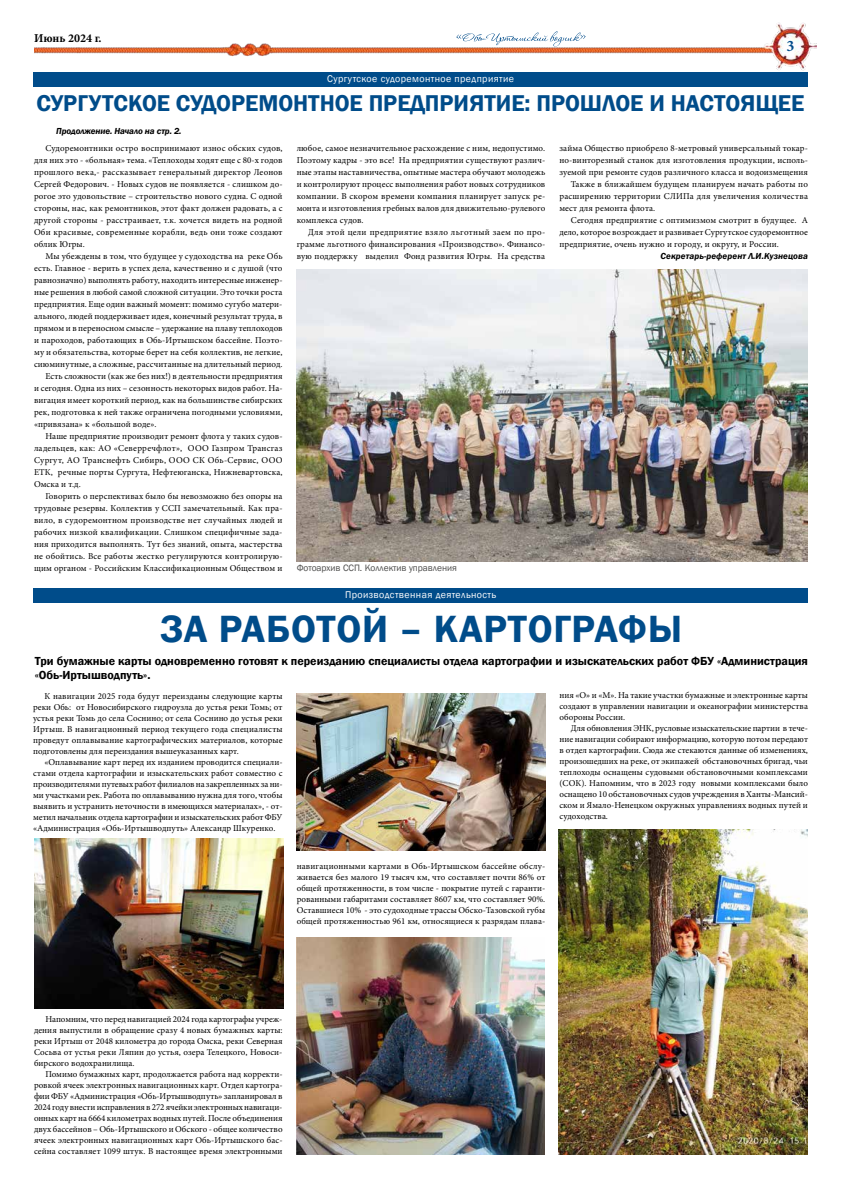
<style>
.page{position:relative;width:842px;height:1191px;background:#fff}
.page>*{position:absolute;margin:0;border:0;box-sizing:border-box;transform-origin:0 0}
.t1{font:600 39px "Franklin Gothic";letter-spacing:.02em;color:#004c8a}
.t2{font:600 23.5px "Franklin Gothic";color:#004c8a}
.t3{font:700 16px "Minion Pro";color:#004c8a}
.t4{font:600 12px/14px "Franklin Gothic";color:#000}
.t5{font:700 12px "Minion Pro";color:#000}
.t6{font:10px "Franklin Gothic";letter-spacing:.04em;color:#fff}
.t7{font:9.5px "Franklin Gothic";color:#4d4d4c}
.t8{font:9px/11px "Minion Pro";letter-spacing:.01em;color:#000;text-align:justify}
.t9{font:italic 600 9px "Franklin Gothic";letter-spacing:.01em;color:#000}
.t10{font:italic 600 9px "Franklin Gothic";letter-spacing:-.01em;color:#000}
</style>
<div class="page">
<img style="left:34px;top:23px;width:782px;height:48px">
<svg style="left:456px;top:31px;width:130px;height:16px"></svg>
<div style="left:33px;top:72px;width:775px;height:15px;background:#004c8a"></div>
<div style="left:33px;top:588px;width:775px;height:14px;background:#004c8a"></div>
<img style="left:297px;top:269px;width:511px;height:292px">
<img style="left:558px;top:829px;width:250px;height:325px">
<img style="left:35px;top:838px;width:248px;height:170px">
<img style="left:297px;top:694px;width:248px;height:156px">
<img style="left:296px;top:937px;width:249px;height:217px">
<h3 class="t5" style="left:34px;top:30px;width:69px">Июнь 2024 г.</h3>
<p class="t6" style="left:327px;top:73px;width:189px">Сургутское судоремонтное предприятие</p>
<h3 class="t3" style="left:786px;top:34px;width:9px">3</h3>
<h2 class="t2" style="left:37px;top:89px;width:769px">СУРГУТСКОЕ СУДОРЕМОНТНОЕ ПРЕДПРИЯТИЕ: ПРОШЛОЕ И НАСТОЯЩЕЕ</h2>
<p class="t10" style="left:56px;top:125px;width:127px">Продолжение. Начало на стр. 2.</p>
<p class="t8" style="left:34px;top:142px;width:250px;line-height:12px;text-indent:11px">Судоремонтники остро воспринимают износ обских судов, для них это - «больная» тема. «Теплоходы ходят еще с 80-х годов прошлого века,- рассказывает генеральный директор Леонов Сергей Федорович. - Новых судов не появляется - слишком до&shy;рогое это удовольствие – строительство нового судна. С одной стороны, нас, как ремонтников, этот факт должен радовать, а с другой стороны - расстраивает, т.к. хочется видеть на родной Оби красивые, современные корабли, ведь они тоже создают облик Югры.</p>
<p class="t8" style="left:45px;top:251px;width:239px">Мы убеждены в том, что будущее у судоходства на реке Обь</p>
<p class="t8" style="left:34px;top:263px;width:250px">есть. Главное - верить в успех дела, качественно и с душой (что</p>
<p class="t8" style="left:34px;top:275px;width:250px">равнозначно) выполнять работу, находить интересные инженер-</p>
<p class="t8" style="left:34px;top:287px;width:250px">ные решения в любой самой сложной ситуации. Это точки роста</p>
<p class="t8" style="left:34px;top:299px;width:250px">предприятия. Еще один важный момент: помимо сугубо матери-</p>
<p class="t8" style="left:34px;top:311px;width:250px">ального, людей поддерживает идея, конечный результат труда, в</p>
<p class="t8" style="left:34px;top:323px;width:250px">прямом и в переносном смысле – удержание на плаву теплоходов</p>
<p class="t8" style="left:34px;top:335px;width:250px">и пароходов, работающих в Обь-Иртышском бассейне. Поэто-</p>
<p class="t8" style="left:34px;top:347px;width:250px">му и обязательства, которые берет на себя коллектив, не легкие,</p>
<p class="t8" style="left:34px;top:359px;width:250px">сиюминутные, а сложные, рассчитанные на длительный период.</p>
<p class="t8" style="left:45px;top:371px;width:239px">Есть сложности (как же без них!) в деятельности предприятия</p>
<p class="t8" style="left:34px;top:383px;width:250px">и сегодня. Одна из них – сезонность некоторых видов работ. На-</p>
<p class="t8" style="left:34px;top:395px;width:250px">вигация имеет короткий период, как на большинстве сибирских</p>
<p class="t8" style="left:34px;top:407px;width:250px">рек, подготовка к ней также ограничена погодными условиями,</p>
<p class="t8" style="left:34px;top:419px;width:124px">«привязана» к «большой воде».</p>
<p class="t8" style="left:45px;top:431px;width:239px">Наше предприятие производит ремонт флота у таких судов-</p>
<p class="t8" style="left:34px;top:443px;width:250px">ладельцев, как: АО «Северречфлот», ООО Газпром Трансгаз</p>
<p class="t8" style="left:34px;top:455px;width:250px">Сургут, АО Транснефть Сибирь, ООО СК Обь-Сервис, ООО</p>
<p class="t8" style="left:34px;top:467px;width:250px">ЕТК, речные порты Сургута, Нефтеюганска, Нижневартовска,</p>
<p class="t8" style="left:34px;top:479px;width:48px">Омска и т.д.</p>
<p class="t8" style="left:45px;top:491px;width:239px">Говорить о перспективах было бы невозможно без опоры на</p>
<p class="t8" style="left:34px;top:503px;width:250px">трудовые резервы. Коллектив у ССП замечательный. Как пра-</p>
<p class="t8" style="left:34px;top:515px;width:250px">вило, в судоремонтном производстве нет случайных людей и</p>
<p class="t8" style="left:34px;top:527px;width:250px">рабочих низкой квалификации. Слишком специфичные зада-</p>
<p class="t8" style="left:34px;top:539px;width:250px">ния приходится выполнять. Тут без знаний, опыта, мастерства</p>
<p class="t8" style="left:34px;top:551px;width:250px">не обойтись. Все работы жестко регулируются контролирую-</p>
<p class="t8" style="left:34px;top:563px;width:250px">щим органом - Российским Классификационным Обществом и</p>
<p class="t8" style="left:297px;top:142px;width:250px;line-height:12px">любое, самое незначительное расхождение с ним, недопустимо.<br>Поэтому кадры - это все! На предприятии существуют различ&shy;ные этапы наставничества, опытные мастера обучают молодежь и контролируют процесс выполнения работ новых сотрудников компании. В скором времени компания планирует запуск ре&shy;монта и изготовления гребных валов для движительно-рулевого комплекса судов.</p>
<p class="t8" style="left:297px;top:226px;width:250px;line-height:12px;text-indent:11px">Для этой цели предприятие взяло льготный заем по про&shy;грамме льготного финансирования «Производство». Финансо&shy;вую поддержку выделил Фонд развития Югры. На средства</p>
<p class="t7" style="left:297px;top:562px;width:162px">Фотоархив ССП. Коллектив управления</p>
<p class="t6" style="left:345px;top:589px;width:153px">Производственная деятельность</p>
<p class="t8" style="left:559px;top:143px;width:250px">займа Общество приобрело 8-метровый универсальный токар-</p>
<p class="t8" style="left:559px;top:155px;width:250px">но-винторезный станок для изготовления продукции, исполь-</p>
<p class="t8" style="left:559px;top:167px;width:250px">зуемой при ремонте судов различного класса и водоизмещения</p>
<p class="t8" style="left:571px;top:179px;width:239px">Также в ближайшем будущем планируем начать работы по</p>
<p class="t8" style="left:559px;top:191px;width:250px">расширению территории СЛИПа для увеличения количества</p>
<p class="t8" style="left:559px;top:203px;width:97px">мест для ремонта флота.</p>
<p class="t8" style="left:571px;top:215px;width:239px">Сегодня предприятие с оптимизмом смотрит в будущее. А</p>
<p class="t8" style="left:559px;top:227px;width:250px">дело, которое возрождает и развивает Сургутское судоремонтное</p>
<p class="t8" style="left:559px;top:239px;width:221px">предприятие, очень нужно и городу, и округу, и России.</p>
<p class="t9" style="left:660px;top:250px;width:149px">Секретарь-референт Л.И.Кузнецова</p>
<h1 class="t1" style="left:160px;top:605px;width:523px">ЗА РАБОТОЙ – КАРТОГРАФЫ</h1>
<h3 class="t4" style="left:35px;top:654px;width:775px">Три бумажные карты одновременно готовят к переизданию специалисты отдела картографии и изыскательских работ ФБУ «Администрация «Обь-Иртышводпуть».</h3>
<p class="t8" style="left:33px;top:690px;width:251px;text-indent:11px">К навигации 2025 года будут переизданы следующие карты реки Обь: от Новосибирского гидроузла до устья реки Томь; от устья реки Томь до села Соснино; от села Соснино до устья реки Иртыш. В навигационный период текущего года специалисты проведут оплавывание картографических материалов, которые подготовлены для переиздания вышеуказанных карт.</p>
<p class="t8" style="left:33px;top:756px;width:251px;text-indent:11px">«Оплавывание карт перед их изданием проводится специали&shy;стами отдела картографии и изыскательских работ совместно с производителями путевых работ филиалов на закрепленных за ни&shy;ми участками рек. Работа по оплавыванию нужна для того, чтобы выявить и устранить неточности в имеющихся материалах», - от&shy;метил начальник отдела картографии и изыскательских работ ФБУ «Администрация «Обь-Иртышводпуть» Александр Шкуренко.</p>
<p class="t8" style="left:559px;top:689px;width:250px">ния «О» и «М». На такие участки бумажные и электронные карты создают в управлении навигации и океанографии министерства обороны России.</p>
<p class="t8" style="left:559px;top:722px;width:250px;text-indent:11px">Для обновления ЭНК, русловые изыскательские партии в тече&shy;ние навигации собирают информацию, которую потом передают в отдел картографии. Сюда же стекаются данные об изменениях, произошедших на реке, от экипажей обстановочных бригад, чьи теплоходы оснащены судовыми обстановочными комплексами (СОК). Напомним, что в 2023 году новыми комплексами было оснащено 10 обстановочных судов учреждения в Ханты-Мансий&shy;ском и Ямало-Ненецком окружных управлениях водных путей и судоходства.</p>
<p class="t8" style="left:297px;top:860px;width:250px">навигационными картами в Обь-Иртышском бассейне обслу&shy;живается без малого 19 тысяч км, что составляет почти 86% от общей протяженности, в том числе - покрытие путей с гаранти&shy;рованными габаритами составляет 8607 км, что составляет 90%.<br>Оставшиеся 10% - это судоходные трассы Обско-Тазовской губы общей протяженностью 961 км, относящиеся к разрядам плава-</p>
<p class="t8" style="left:34px;top:1013px;width:250px;text-indent:11px">Напомним, что перед навигацией 2024 года картографы учреж&shy;дения выпустили в обращение сразу 4 новых бумажных карты: реки Иртыш от 2048 километра до города Омска, реки Северная Сосьва от устья реки Ляпин до устья, озера Телецкого, Новоси&shy;бирского водохранилища.</p>
<p class="t8" style="left:34px;top:1068px;width:250px;text-indent:11px">Помимо бумажных карт, продолжается работа над корректи&shy;ровкой ячеек электронных навигационных карт. Отдел картогра&shy;фии ФБУ «Администрация «Обь-Иртышводпуть» запланировал в 2024 году внести исправления в 272 ячейки электронных навигаци&shy;онных карт на 6664 километрах водных путей. После объединения двух бассейнов – Обь-Иртышского и Обского - общее количество ячеек электронных навигационных карт Обь-Иртышского бас&shy;сейна составляет 1099 штук. В настоящее время электронными</p>
</div>
